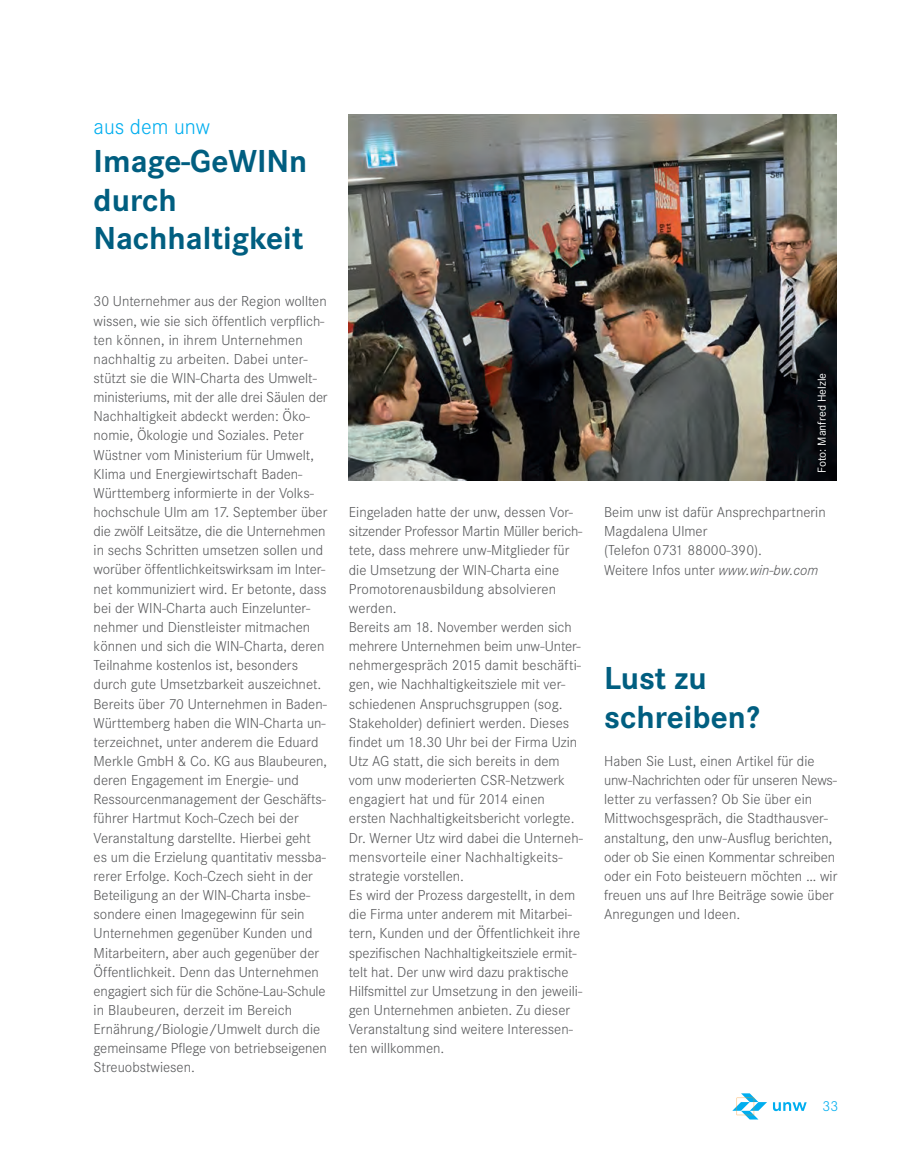
<style>
.page{position:relative;width:902px;height:1149px;background:#fff}
.page>*{position:absolute;margin:0;border:0;box-sizing:border-box;transform-origin:0 0}
.ü1{font:700 33px "Corporate S";color:#005e80}
.Rubrik_blau{font:300 22.5px "Corporate S";color:#00aeef}
.brot_text{font:300 15px/19.2px "Corporate S";color:#57585a}
.ü1-2{font:300 15px/19.2px "Corporate S";color:#57585a}
.t1{font:300 15px "Corporate S";color:#00aeef}
.Fotonachweis_weiss{font:12px "Corporate S";color:#fff}
.s1{font-style:italic}
</style>
<div class="page">
<img style="left:349px;top:114px;width:487px;height:366px">
<svg style="left:732px;top:1093px;width:74px;height:26px"></svg>
<p class="Rubrik_blau" style="left:94px;top:114px;width:118px">aus dem unw</p>
<p class="ü1" style="left:94px;top:142px;width:215px">Image-GeWINn</p>
<p class="ü1" style="left:94px;top:181px;width:85px">durch</p>
<p class="ü1" style="left:94px;top:219px;width:211px">Nachhaltigkeit</p>
<p class="ü1-2" style="left:94px;top:292px;width:235px">30 Unternehmer aus der Region wollten wissen, wie sie sich öffentlich verpflich&shy;ten können, in ihrem Unternehmen nachhaltig zu arbeiten. Dabei unter&shy;stützt sie die WIN-Charta des Umwelt&shy;ministeriums, mit der alle drei Säulen der Nachhaltigkeit abdeckt werden: Öko&shy;nomie, Ökologie und Soziales. Peter Wüstner vom Ministerium für Umwelt, Klima und Energiewirtschaft Baden-Württemberg informierte in der Volks&shy;hochschule Ulm am 17. September über die zwölf Leitsätze, die die Unternehmen in sechs Schritten umsetzen sollen und worüber öffentlichkeitswirksam im Inter&shy;net kommuniziert wird. Er betonte, dass bei der WIN-Charta auch Einzelunter&shy;nehmer und Dienstleister mitmachen können und sich die WIN-Charta, deren Teilnahme kostenlos ist, besonders durch gute Umsetzbarkeit auszeichnet.</p>
<p class="brot_text" style="left:94px;top:694px;width:235px">Bereits über 70 Unternehmen in Baden-Württemberg haben die WIN-Charta un&shy;terzeichnet, unter anderem die Eduard Merkle GmbH &amp; Co. KG aus Blaubeuren, deren Engagement im Energie- und Ressourcenmanagement der Geschäfts&shy;führer Hartmut Koch-Czech bei der Veranstaltung darstellte. Hierbei geht es um die Erzielung quantitativ messba&shy;rerer Erfolge. Koch-Czech sieht in der Beteiligung an der WIN-Charta insbe&shy;sondere einen Imagegewinn für sein Unternehmen gegenüber Kunden und Mitarbeitern, aber auch gegenüber der Öffentlichkeit. Denn das Unternehmen engagiert sich für die Schöne-Lau-Schule in Blaubeuren, derzeit im Bereich Ernährung/Biologie/Umwelt durch die gemeinsame Pflege von betriebseigenen Streuobstwiesen.</p>
<p class="brot_text" style="left:349px;top:502px;width:235px">Eingeladen hatte der unw, dessen Vor&shy;sitzender Professor Martin Müller berich&shy;tete, dass mehrere unw-Mitglieder für die Umsetzung der WIN-Charta eine Promotorenausbildung absolvieren werden.</p>
<p class="brot_text" style="left:349px;top:617px;width:235px">Bereits am 18. November werden sich mehrere Unternehmen beim unw-Unter&shy;nehmergespräch 2015 damit beschäfti&shy;gen, wie Nachhaltigkeitsziele mit ver&shy;schiedenen Anspruchsgruppen (sog.<br>Stakeholder) definiert werden. Dieses findet um 18.30 Uhr bei der Firma Uzin Utz AG statt, die sich bereits in dem vom unw moderierten CSR-Netzwerk engagiert hat und für 2014 einen ersten Nachhaltigkeitsbericht vorlegte.<br>Dr. Werner Utz wird dabei die Unterneh&shy;mensvorteile einer Nachhaltigkeits&shy;strategie vorstellen.<br>Es wird der Prozess dargestellt, in dem die Firma unter anderem mit Mitarbei&shy;tern, Kunden und der Öffentlichkeit ihre spezifischen Nachhaltigkeitsziele ermit&shy;telt hat. Der unw wird dazu praktische Hilfsmittel zur Umsetzung in den jeweili&shy;gen Unternehmen anbieten. Zu dieser Veranstaltung sind weitere Interessen&shy;ten willkommen.</p>
<p class="Fotonachweis_weiss" style="left:815px;top:472px;width:101px;rotate:-90deg">Foto: Manfred Helzle</p>
<p class="brot_text" style="left:604px;top:502px;width:223px">Beim unw ist dafür Ansprechpartnerin<br>Magdalena Ulmer<br>(Telefon 0731 88000-390).<br>Weitere Infos unter <span class="s1">www.win-bw.com</span></p>
<p class="ü1" style="left:604px;top:659px;width:104px">Lust zu</p>
<p class="ü1" style="left:604px;top:697px;width:157px">schreiben?</p>
<p class="brot_text" style="left:604px;top:751px;width:235px">Haben Sie Lust, einen Artikel für die unw-Nachrichten oder für unseren News&shy;letter zu verfassen? Ob Sie über ein Mittwochsgespräch, die Stadthausver&shy;anstaltung, den unw-Ausflug berichten, oder ob Sie einen Kommentar schreiben oder ein Foto beisteuern möchten … wir freuen uns auf Ihre Beiträge sowie über Anregungen und Ideen.</p>
<p class="t1" style="left:822px;top:1096px;width:17px">33</p>
</div>
